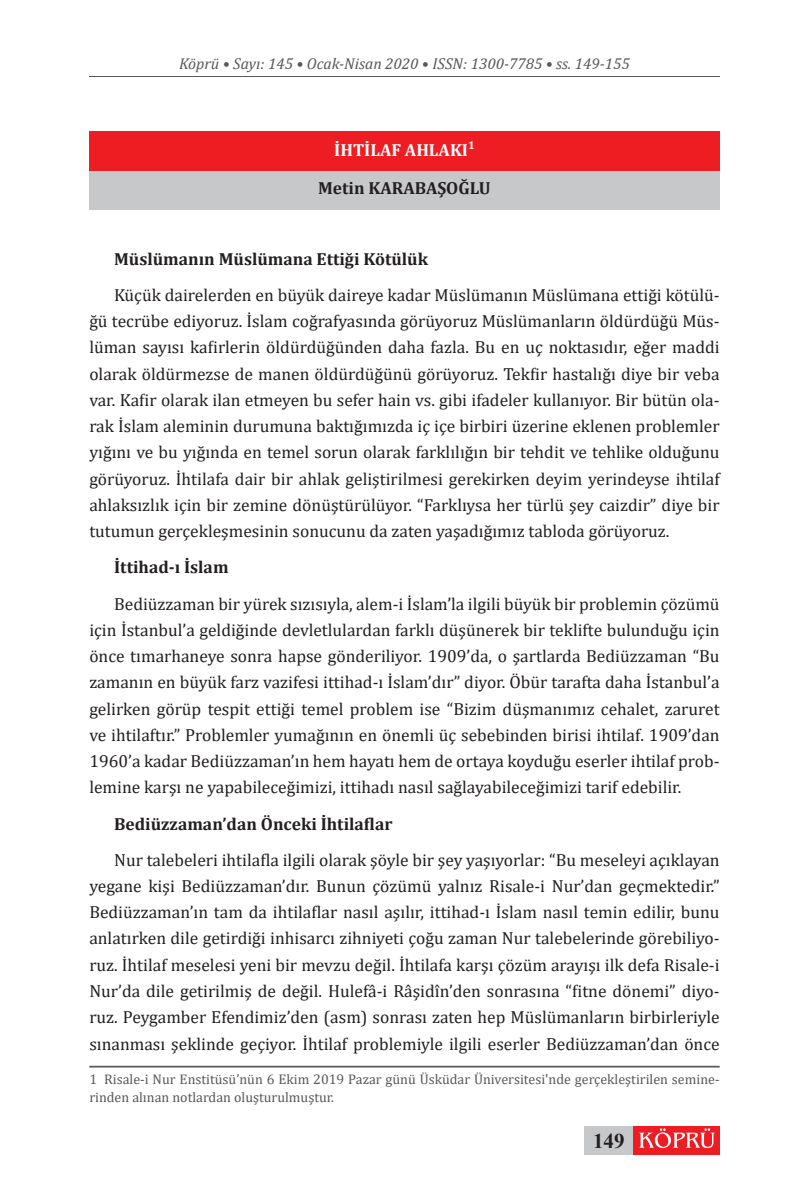
<style>
.page{position:relative;width:809px;height:1191px;background:#fff}
.page>*{position:absolute;margin:0;border:0;box-sizing:border-box;transform-origin:0 0}
.t1{font:700 21px "Times New Roman";color:#231f20}
.Metin{font:17.5px/26.2px "Cambria";color:#231f20;text-align:justify}
.Metin-2{font:700 17.5px "Cambria";color:#231f20}
.Yazar_İsmi{font:700 17.5px "Cambria";color:#231f20}
.Makale_Başlık{font:700 17.5px "Cambria";color:#fff}
.t2{font:italic 15.75px "Cambria";color:#57585a}
.Dipnot{font:14px/17.5px "Cambria";color:#57585a}
</style>
<div class="page">
<div style="left:89px;top:170px;width:630px;height:40px;background:#c7c8ca"></div>
<div style="left:89px;top:131px;width:630px;height:39px;background:#ee1d23"></div>
<hr style="left:89px;top:1065px;width:630px;height:2px;background:#57585a">
<div style="left:584px;top:1126px;width:49px;height:29px;background:#c7c8ca"></div>
<div style="left:633px;top:1126px;width:86px;height:29px;background:#ee1d23"></div>
<svg style="left:639px;top:1128px;width:76px;height:20px"></svg>
<hr style="left:89px;top:76px;width:630px;height:1px;background:#57585a">
<p class="t2" style="left:179px;top:53px;width:452px">Köprü • Sayı: 145 • Ocak-Nisan 2020 • ISSN: 1300-7785 • ss. 149-155</p>
<p class="Makale_Başlık" style="left:334px;top:137px;width:142px">İHTILAF AHLAKI<sup>1</sup></p>
<p class="Yazar_İsmi" style="left:318px;top:175px;width:174px">Metin KARABAŞOĞLU</p>
<p class="Metin-2" style="left:114px;top:246px;width:315px">Müslümanın Müslümana Ettiği Kötülük</p>
<p class="Metin" style="left:89px;top:282px;width:632px;text-indent:25px">Küçük dairelerden en büyük daireye kadar Müslümanın Müslümana ettiği kötülü&shy;ğü tecrübe ediyoruz. İslam coğrafyasında görüyoruz Müslümanların öldürdüğü Müs&shy;lüman sayısı kafirlerin öldürdüğünden daha fazla. Bu en uç noktasıdır, eğer maddi olarak öldürmezse de manen öldürdüğünü görüyoruz. Tekfir hastalığı diye bir veba var. Kafir olarak ilan etmeyen bu sefer hain vs. gibi ifadeler kullanıyor. Bir bütün ola&shy;rak İslam aleminin durumuna baktığımızda iç içe birbiri üzerine eklenen problemler yığını ve bu yığında en temel sorun olarak farklılığın bir tehdit ve tehlike olduğunu görüyoruz. İhtilafa dair bir ahlak geliştirilmesi gerekirken deyim yerindeyse ihtilaf ahlaksızlık için bir zemine dönüştürülüyor. “Farklıysa her türlü şey caizdir” diye bir tutumun gerçekleşmesinin sonucunu da zaten yaşadığımız tabloda görüyoruz.</p>
<p class="Metin-2" style="left:114px;top:555px;width:116px">İttihad-ı İslam</p>
<p class="Metin" style="left:89px;top:590px;width:632px;text-indent:25px">Bediüzzaman bir yürek sızısıyla, alem-i İslam’la ilgili büyük bir problemin çözümü için İstanbul’a geldiğinde devletlulardan farklı düşünerek bir teklifte bulunduğu için önce tımarhaneye sonra hapse gönderiliyor. 1909’da, o şartlarda Bediüzzaman “Bu zamanın en büyük farz vazifesi ittihad-ı İslam’dır” diyor. Öbür tarafta daha İstanbul’a gelirken görüp tespit ettiği temel problem ise “Bizim düşmanımız cehalet, zaruret ve ihtilaftır.” Problemler yumağının en önemli üç sebebinden birisi ihtilaf. 1909’dan 1960’a kadar Bediüzzaman’ın hem hayatı hem de ortaya koyduğu eserler ihtilaf prob&shy;lemine karşı ne yapabileceğimizi, ittihadı nasıl sağlayabileceğimizi tarif edebilir.</p>
<p class="Metin-2" style="left:114px;top:811px;width:280px">Bediüzzaman’dan Önceki İhtilaflar</p>
<p class="Metin" style="left:89px;top:846px;width:632px;text-indent:25px">Nur talebeleri ihtilafla ilgili olarak şöyle bir şey yaşıyorlar: “Bu meseleyi açıklayan yegane kişi Bediüzzaman’dır. Bunun çözümü yalnız Risale-i Nur’dan geçmektedir.” Bediüzzaman’ın tam da ihtilaflar nasıl aşılır, ittihad-ı İslam nasıl temin edilir, bunu anlatırken dile getirdiği inhisarcı zihniyeti çoğu zaman Nur talebelerinde görebiliyo&shy;ruz. İhtilaf meselesi yeni bir mevzu değil. İhtilafa karşı çözüm arayışı ilk defa Risale-i Nur’da dile getirilmiş de değil. Hulefâ-i Râşidîn’den sonrasına “fitne dönemi” diyo&shy;ruz. Peygamber Efendimiz’den (asm) sonrası zaten hep Müslümanların birbirleriyle sınanması şeklinde geçiyor. İhtilaf problemiyle ilgili eserler Bediüzzaman’dan önce</p>
<p class="Dipnot" style="left:89px;top:1070px;width:631px">1 Risale-i Nur Enstitüsü’nün 6 Ekim 2019 Pazar günü Üsküdar Üniversitesi'nde gerçekleştirilen semine&shy;rinden alınan notlardan oluşturulmuştur.</p>
<p class="t1" style="left:593px;top:1125px;width:33px">149</p>
</div>
